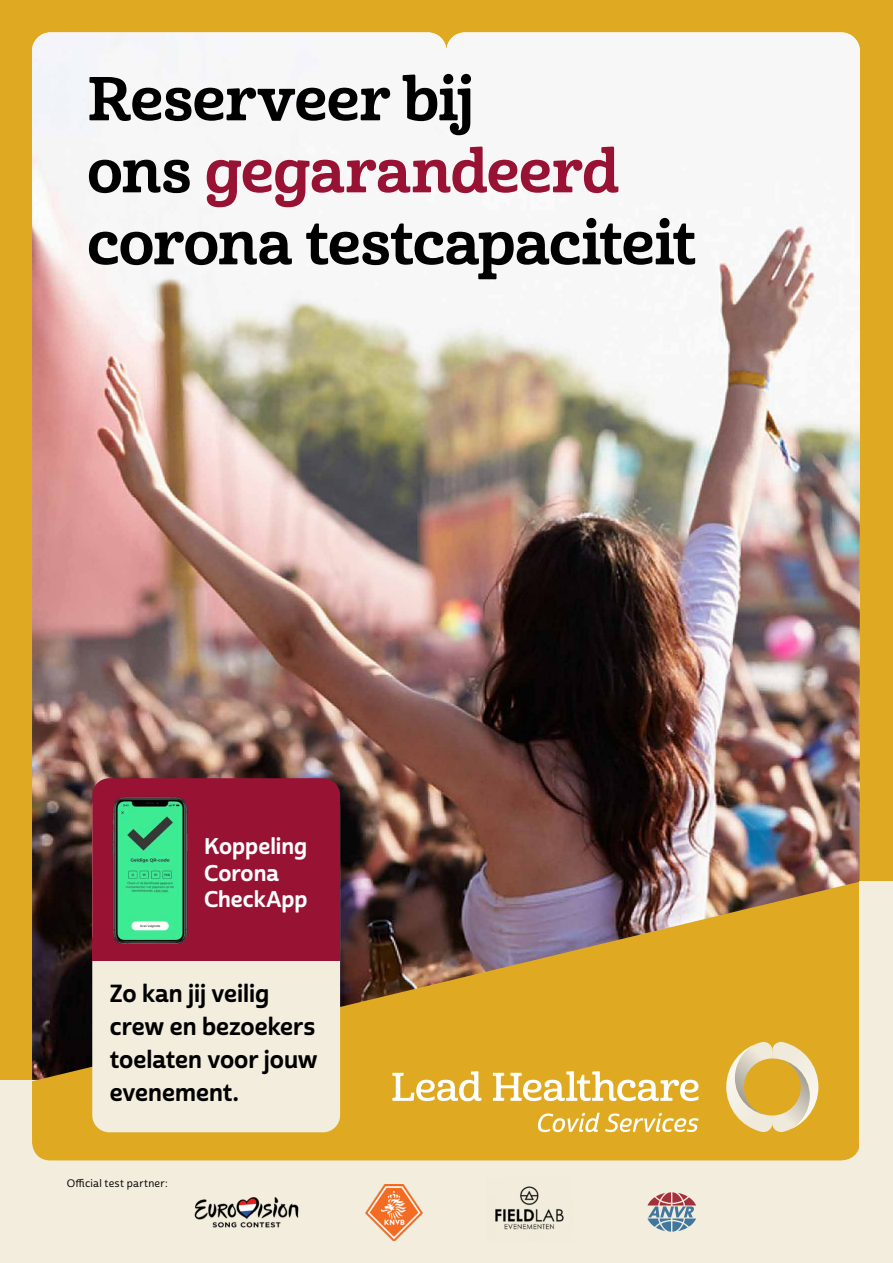
<style>
.page{position:relative;width:893px;height:1263px;background:#dfaa21}
.page>*{position:absolute;margin:0;border:0;box-sizing:border-box;transform-origin:0 0}
.t1{font:60px/72px "Cabrito Nor Bol";letter-spacing:-.015em;color:#000}
.t2{font:24px/33px "Cabrito Sans Nor Bol";color:#000}
.t3{font:22.05px/26.8px "Cabrito Sans Nor Bol";color:#fff}
.t4{font:10.5px "Cabrito Sans Nor Med";letter-spacing:.025em;color:#000}
.s1{color:#981333}
</style>
<div class="page">
<img style="left:32px;top:32px;width:828px;height:850px">
<div style="left:0;top:1081px;width:866px;height:182px;background:#f2eddc"></div>
<svg style="left:32px;top:882px;width:828px;height:278px"></svg>
<div style="left:860px;top:882px;width:33px;height:381px;background:#f2eddc"></div>
<svg style="left:392px;top:1071px;width:89px;height:30px"></svg>
<svg style="left:493px;top:1071px;width:205px;height:30px"></svg>
<svg style="left:537px;top:1113px;width:162px;height:19px;background:#e8c363"></svg>
<svg style="left:726px;top:1042px;width:92px;height:91px"></svg>
<div style="left:92px;top:789px;width:248px;height:343px;background:#f2eddc;border-radius:17px"></div>
<img style="left:194px;top:1197px;width:105px;height:31px">
<svg style="left:647px;top:1192px;width:49px;height:40px"></svg>
<img style="left:365px;top:1184px;width:58px;height:56px">
<img style="left:495px;top:1186px;width:69px;height:44px">
<div style="left:92px;top:778px;width:248px;height:178px;background:#981333;border-radius:17px"></div>
<div style="left:92px;top:937px;width:248px;height:24px;background:#981333"></div>
<img style="left:113px;top:796px;width:75px;height:147px">
<h1 class="t1" style="left:87px;top:64px;width:610px">Reserveer bij<br>ons <span class="s1">gegarandeerd </span>corona testcapaciteit</h1>
<p class="t3" style="left:204px;top:833px;width:105px">Koppeling<br>Corona<br>CheckApp</p>
<p class="t2" style="left:110px;top:978px;width:209px">Zo kan jij veilig crew en bezoekers toelaten voor jouw evenement.</p>
<p class="t4" style="left:67px;top:1177px;width:103px">Official test partner:</p>
</div>
